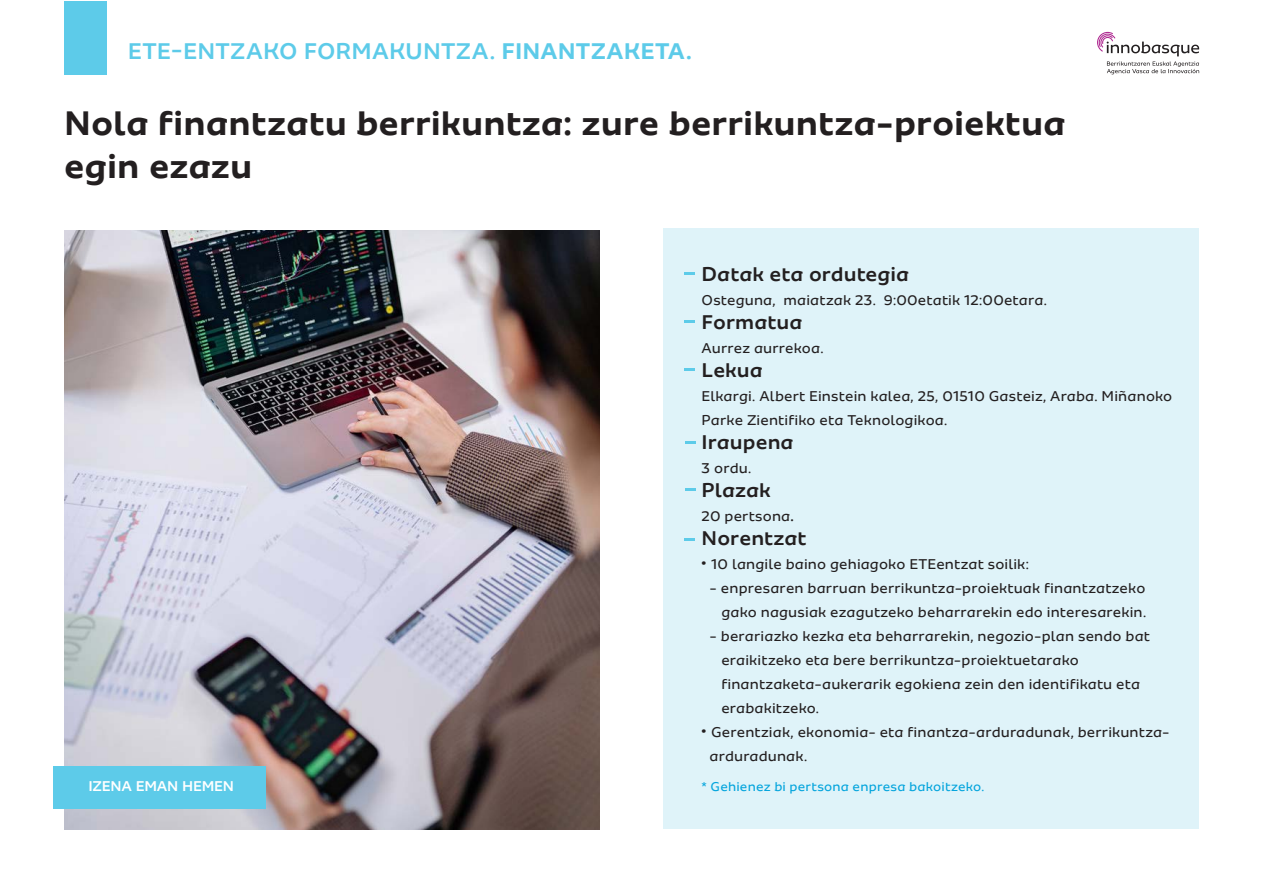
<style>
.page{position:relative;width:1263px;height:893px;background:#fff}
.page>*{position:absolute;margin:0;border:0;box-sizing:border-box;transform-origin:0 0}
.t1{font:700 36px "Sua";color:#231f20}
.t2{font:500 24px "Sua";letter-spacing:.005em;color:#5dcbe9}
.t3{font:500 21px "Sua";letter-spacing:.005em;color:#231f20}
.t4{font:15px/24px "Sua";letter-spacing:.01em;color:#231f20}
.t5{font:500 15px "Sua";letter-spacing:-.01em;color:#fff}
.t6{font:13.5px "Sua";letter-spacing:.015em;color:#05a5dd}
.s1{font-weight:700}
.s2{font-weight:500}
.s3{font-weight:900;font-size:18px}
</style>
<div class="page">
<svg style="left:1097px;top:32px;width:102px;height:42px"></svg>
<div style="left:663px;top:229px;width:536px;height:600px;background:#dff3f9"></div>
<div style="left:64px;top:1px;width:42px;height:73px;background:#5dcbe9"></div>
<svg style="left:685px;top:272px;width:10px;height:3px"></svg>
<svg style="left:685px;top:320px;width:10px;height:2px"></svg>
<svg style="left:685px;top:369px;width:10px;height:2px"></svg>
<svg style="left:685px;top:441px;width:11px;height:2px"></svg>
<svg style="left:685px;top:489px;width:11px;height:2px"></svg>
<svg style="left:684px;top:538px;width:10px;height:2px"></svg>
<img style="left:64px;top:230px;width:536px;height:599px">
<div style="left:54px;top:766px;width:212px;height:43px;background:#5dcbe9"></div>
<p class="t2" style="left:128px;top:37px;width:565px">ETE-ENTZAKO FORMAKUNTZA. <span class="s1">FINANTZAKETA.</span></p>
<p class="t1" style="left:64px;top:102px;width:1003px">Nola finantzatu berrikuntza: zure berrikuntza-proiektua</p>
<p class="t1" style="left:64px;top:145px;width:190px">egin ezazu</p>
<p class="t5" style="left:88px;top:778px;width:147px">IZENA EMAN HEMEN</p>
<p class="t3" style="left:702px;top:262px;width:209px">Datak eta ordutegia</p>
<p class="t4" style="left:702px;top:288px;width:347px">Osteguna, maiatzak 23. 9:00etatik 12:00etara.</p>
<p class="t3" style="left:702px;top:310px;width:102px">Formatua</p>
<p class="t4" style="left:702px;top:336px;width:123px">Aurrez aurrekoa.</p>
<p class="t3" style="left:702px;top:358px;width:63px">Lekua</p>
<p class="t4" style="left:702px;top:384px;width:472px">Elkargi. Albert Einstein kalea, 25, 01510 Gasteiz, Araba. Miñanoko<br>Parke Zientifiko eta Teknologikoa.</p>
<p class="t3" style="left:702px;top:430px;width:93px">Iraupena</p>
<p class="t4" style="left:702px;top:456px;width:51px">3 ordu.</p>
<p class="t3" style="left:702px;top:478px;width:71px">Plazak</p>
<p class="t4" style="left:702px;top:504px;width:94px">20 pertsona<span class="s2">.</span></p>
<p class="t3" style="left:702px;top:526px;width:106px">Norentzat</p>
<p class="t4" style="left:702px;top:552px;width:329px"><span class="s3">·</span> 10 langile baino gehiagoko ETEentzat soilik:</p>
<p class="t4" style="left:709px;top:576px;width:437px">- enpresaren barruan berrikuntza-proiektuak finantzatzeko</p>
<p class="t4" style="left:721px;top:600px;width:426px">gako nagusiak ezagutzeko beharrarekin edo interesarekin.</p>
<p class="t4" style="left:709px;top:624px;width:442px">- berariazko kezka eta beharrarekin, negozio-plan sendo bat</p>
<p class="t4" style="left:721px;top:648px;width:359px">eraikitzeko eta bere berrikuntza-proiektuetarako</p>
<p class="t4" style="left:721px;top:672px;width:420px">finantzaketa-aukerarik egokiena zein den identifikatu eta</p>
<p class="t4" style="left:721px;top:696px;width:99px">erabakitzeko.</p>
<p class="t4" style="left:702px;top:720px;width:469px"><span class="s3">·</span> Gerentziak, ekonomia- eta finantza-arduradunak, berrikuntza-</p>
<p class="t4" style="left:709px;top:744px;width:99px">arduradunak.</p>
<p class="t6" style="left:702px;top:779px;width:284px">* Gehienez bi pertsona enpresa bakoitzeko.</p>
</div>
